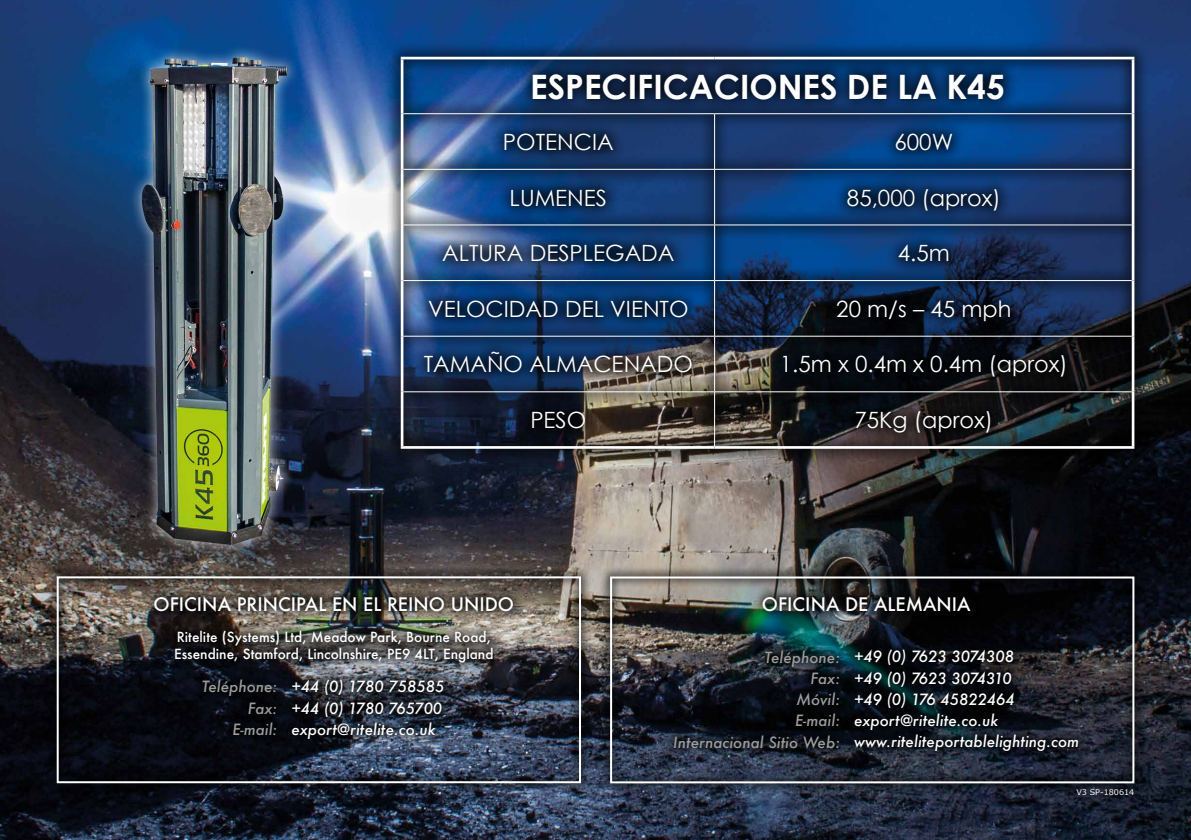
<style>
.page{position:relative;width:1191px;height:840px;background:#fff}
.page>*{position:absolute;margin:0;border:0;box-sizing:border-box;transform-origin:0 0}
.t1{font:700 33.6px "Century Gothic";color:#fff}
.t2{font:22.4px "Century Gothic";color:#fff}
.t3{font:500 18.2px "Futura";color:#fff}
.t4{font:italic 500 15px/21.2px "Futura";color:#fff}
.t5{font:italic 500 15px/21.2px "Futura";color:#9d9d9c;text-align:right}
.t6{font:500 13.6px/16.4px "Futura";color:#fff}
.t7{font:8px "Verdana";color:#fff}
</style>
<div class="page">
<img style="left:0;top:0;width:1191px;height:839px">
<div style="left:46px;top:565px;width:546px;height:228px;background:#000;opacity:.75"></div>
<div style="left:57px;top:576px;width:524px;height:206px;border:2px solid #fff"></div>
<div style="left:599px;top:565px;width:546px;height:228px;background:#000;opacity:.75"></div>
<div style="left:610px;top:576px;width:524px;height:206px;border:2px solid #fff"></div>
<div style="left:385px;top:41px;width:764px;height:422px;background:#000;opacity:.75"></div>
<hr style="left:401px;top:57px;width:313px;height:2px;background:#fff">
<hr style="left:401px;top:59px;width:2px;height:55px;background:#fff">
<hr style="left:714px;top:57px;width:420px;height:2px;background:#fff">
<hr style="left:1131px;top:59px;width:3px;height:55px;background:#fff">
<hr style="left:401px;top:114px;width:2px;height:55px;background:#fff">
<hr style="left:1131px;top:114px;width:3px;height:55px;background:#fff">
<hr style="left:401px;top:169px;width:2px;height:56px;background:#fff">
<hr style="left:1131px;top:169px;width:3px;height:56px;background:#fff">
<hr style="left:401px;top:225px;width:2px;height:55px;background:#fff">
<hr style="left:1131px;top:225px;width:3px;height:55px;background:#fff">
<hr style="left:401px;top:280px;width:2px;height:56px;background:#fff">
<hr style="left:1131px;top:280px;width:3px;height:56px;background:#fff">
<hr style="left:401px;top:336px;width:2px;height:55px;background:#fff">
<hr style="left:1131px;top:336px;width:3px;height:55px;background:#fff">
<hr style="left:401px;top:391px;width:2px;height:55px;background:#fff">
<hr style="left:1131px;top:391px;width:3px;height:55px;background:#fff">
<hr style="left:401px;top:446px;width:313px;height:2px;background:#fff">
<hr style="left:714px;top:446px;width:420px;height:2px;background:#fff">
<hr style="left:403px;top:113px;width:311px;height:1px;background:#fff">
<hr style="left:714px;top:113px;width:417px;height:1px;background:#fff">
<hr style="left:714px;top:114px;width:1px;height:55px;background:#fff">
<hr style="left:403px;top:169px;width:311px;height:1px;background:#fff">
<hr style="left:714px;top:169px;width:417px;height:1px;background:#fff">
<hr style="left:714px;top:169px;width:1px;height:55px;background:#fff">
<hr style="left:403px;top:224px;width:311px;height:1px;background:#fff">
<hr style="left:714px;top:224px;width:417px;height:1px;background:#fff">
<hr style="left:714px;top:225px;width:1px;height:55px;background:#fff">
<hr style="left:403px;top:280px;width:311px;height:1px;background:#fff">
<hr style="left:714px;top:280px;width:417px;height:1px;background:#fff">
<hr style="left:714px;top:281px;width:1px;height:54px;background:#fff">
<hr style="left:403px;top:335px;width:311px;height:1px;background:#fff">
<hr style="left:714px;top:335px;width:417px;height:1px;background:#fff">
<hr style="left:714px;top:336px;width:1px;height:55px;background:#fff">
<hr style="left:403px;top:391px;width:311px;height:1px;background:#fff">
<hr style="left:714px;top:391px;width:417px;height:1px;background:#fff">
<hr style="left:714px;top:392px;width:1px;height:54px;background:#fff">
<div style="left:129px;top:44px;width:171px;height:513px;background:#fff;opacity:.75"></div>
<img style="left:139px;top:57px;width:149px;height:487px">
<h1 class="t1" style="left:530px;top:61px;width:476px">ESPECIFICACIONES DE LA K45</h1>
<h2 class="t2" style="left:503px;top:126px;width:112px">POTENCIA</h2>
<h2 class="t2" style="left:894px;top:126px;width:60px">600W</h2>
<h2 class="t2" style="left:509px;top:182px;width:99px">LUMENES</h2>
<h2 class="t2" style="left:847px;top:182px;width:155px">85,000 (aprox)</h2>
<h2 class="t2" style="left:442px;top:237px;width:234px">ALTURA DESPLEGADA</h2>
<h2 class="t2" style="left:897px;top:237px;width:54px">4.5m</h2>
<h2 class="t2" style="left:428px;top:293px;width:262px">VELOCIDAD DEL VIENTO</h2>
<h2 class="t2" style="left:836px;top:293px;width:177px">20 m/s – 45 mph</h2>
<h2 class="t2" style="left:424px;top:348px;width:271px">TAMAÑO ALMACENADO</h2>
<h2 class="t2" style="left:780px;top:348px;width:289px">1.5m x 0.4m x 0.4m (aprox)</h2>
<h2 class="t2" style="left:530px;top:404px;width:57px">PESO</h2>
<h2 class="t2" style="left:854px;top:404px;width:140px">75Kg (aprox)</h2>
<p class="t3" style="left:153px;top:591px;width:362px">OFICINA PRINCIPAL EN EL REINO UNIDO</p>
<p class="t6" style="left:174px;top:628px;width:321px">Ritelite (Systems) Ltd, Meadow Park, Bourne Road,<br>Essendine, Stamford, Lincolnshire, PE9 4LT, England</p>
<p class="t5" style="left:202px;top:675px;width:77px">Teléphone:<br>Fax:<br>E-mail:</p>
<p class="t4" style="left:291px;top:675px;width:154px">+44 (0) 1780 758585 +44 (0) 1780 765700 export@ritelite.co.uk</p>
<p class="t3" style="left:762px;top:591px;width:210px">OFICINA DE ALEMANIA</p>
<p class="t5" style="left:673px;top:646px;width:168px">Teléphone:<br>Fax:<br>Móvil:<br>E-mail:<br>Internacional Sitio Web:</p>
<p class="t4" style="left:854px;top:645px;width:226px">+49 (0) 7623 3074308<br>+49 (0) 7623 3074310<br>+49 (0) 176 45822464 export@ritelite.co.uk www.riteliteportablelighting.com</p>
<p class="t7" style="left:1076px;top:787px;width:59px">V3 SP-180614</p>
</div>
